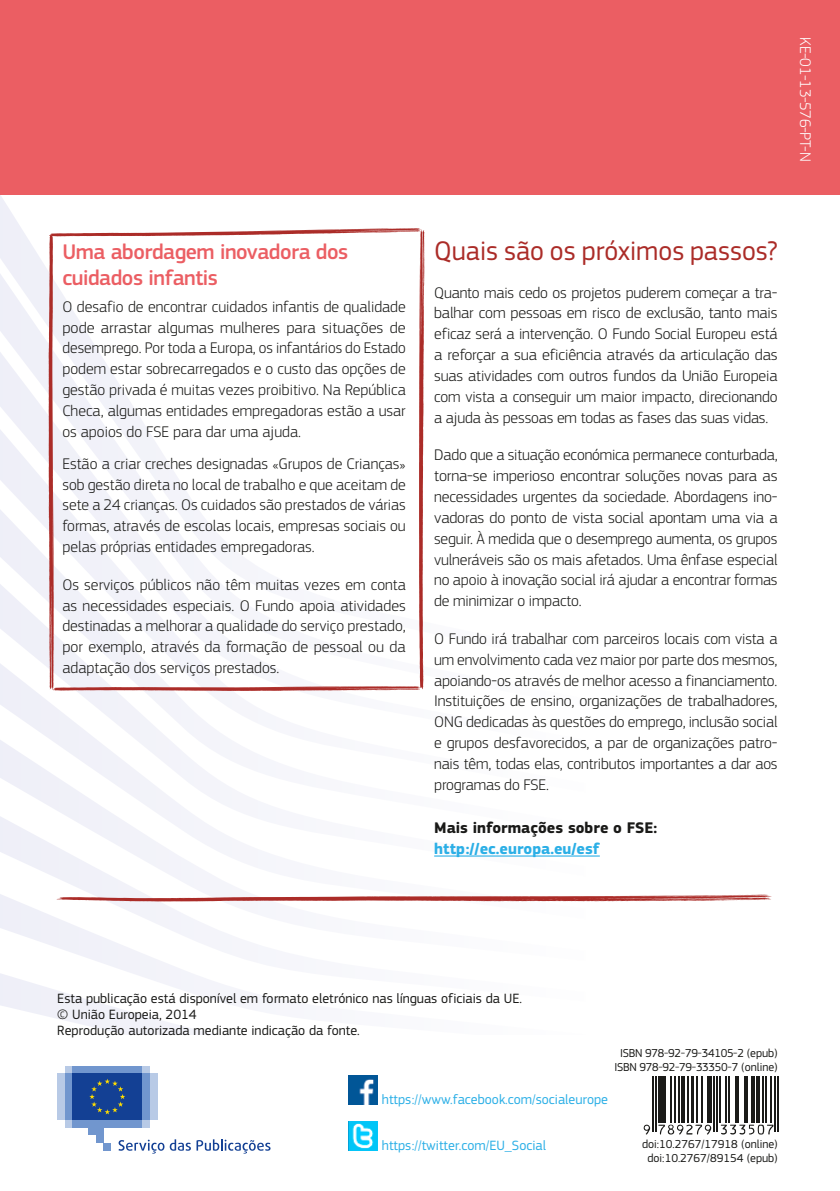
<style>
.page{position:relative;width:840px;height:1191px;background:#fff}
.page>*{position:absolute;margin:0;border:0;box-sizing:border-box;transform-origin:0 0}
.Body{font:28px "EC Square Sans Pro";color:#ab2c28}
.titre_box{font:500 22px/26px "EC Square Sans Pro";letter-spacing:-.02em;color:#eb5e63}
.Body-2{font:300 16px/20.8px "EC Square Sans Pro";letter-spacing:-.01em;color:#1a1a18;text-align:justify}
.Body_box{font:300 16px/20.8px "EC Square Sans Pro";color:#1a1a18;text-align:justify}
.Body-3{font:700 16px/20.8px "EC Square Sans Pro";color:#1a1a18}
.t1{font:300 16px "EC Square Sans Pro";letter-spacing:-.02em;color:#fff}
.t2{font:14px "EC Square Sans Pro";color:#1a1a18}
.t3{font:14px "EC Square Sans Pro";color:#2bafe6}
.t4{font:12px "EC Square Sans Pro";letter-spacing:-.02em;color:#1a1a18}
.t5{font:12px "EC Square Sans Pro";color:#1a1a18}
.s1{color:#2bafe6}
</style>
<div class="page">
<svg style="left:26px;top:792px;width:206px;height:8px;fill:#f4f5fa"></svg>
<svg style="left:0;top:800px;width:585px;height:81px"></svg>
<svg style="left:0;top:881px;width:232px;height:83px"></svg>
<svg style="left:0;top:964px;width:232px;height:70px"></svg>
<svg style="left:0;top:232px;width:425px;height:82px;fill:#eff0f8"></svg>
<svg style="left:0;top:314px;width:49px;height:81px;fill:#eff0f8"></svg>
<svg style="left:0;top:395px;width:232px;height:397px;fill:#f4f4fa"></svg>
<div style="left:0;top:0;width:839px;height:194px;background:#eb5e63"></div>
<svg style="left:56px;top:894px;width:715px;height:8px"></svg>
<svg style="left:49px;top:228px;width:375px;height:463px"></svg>
<hr style="left:434px;top:855px;width:165px;height:1px;background:#2bafe6">
<div style="left:65px;top:1119px;width:85px;height:8px;background:#b8cae6"></div>
<div style="left:65px;top:1065px;width:85px;height:8px;background:#b8cae6"></div>
<div style="left:72px;top:1065px;width:70px;height:8px;background:#7196ce"></div>
<div style="left:72px;top:1119px;width:70px;height:8px;background:#7196ce"></div>
<div style="left:142px;top:1073px;width:8px;height:46px;background:#7196ce"></div>
<div style="left:150px;top:1073px;width:7px;height:46px;background:#b8cae6"></div>
<div style="left:65px;top:1073px;width:7px;height:46px;background:#7196ce"></div>
<div style="left:57px;top:1073px;width:8px;height:46px;background:#b8cae6"></div>
<div style="left:88px;top:1119px;width:15px;height:16px;background:#7196ce"></div>
<div style="left:96px;top:1119px;width:7px;height:23px;background:#7196ce"></div>
<div style="left:103px;top:1142px;width:8px;height:8px;background:#7196ce"></div>
<div style="left:72px;top:1073px;width:70px;height:46px;background:#134094"></div>
<svg style="left:89px;top:1079px;width:36px;height:35px"></svg>
<svg style="left:118px;top:1139px;width:46px;height:14px"></svg>
<svg style="left:170px;top:1139px;width:100px;height:14px"></svg>
<img style="left:348px;top:1075px;width:29px;height:29px">
<img style="left:348px;top:1121px;width:29px;height:29px">
<hr style="left:652px;top:1076px;width:1px;height:55px;background:#1a1a18">
<hr style="left:655px;top:1076px;width:1px;height:55px;background:#1a1a18">
<svg style="left:658px;top:1076px;width:3px;height:47px"></svg>
<hr style="left:663px;top:1076px;width:2px;height:47px;background:#1a1a18">
<hr style="left:669px;top:1076px;width:1px;height:47px;background:#1a1a18">
<hr style="left:674px;top:1076px;width:1px;height:47px;background:#1a1a18">
<hr style="left:677px;top:1076px;width:1px;height:47px;background:#1a1a18">
<svg style="left:681px;top:1076px;width:3px;height:47px"></svg>
<hr style="left:686px;top:1076px;width:2px;height:47px;background:#1a1a18">
<hr style="left:690px;top:1076px;width:3px;height:47px;background:#1a1a18">
<hr style="left:696px;top:1076px;width:1px;height:47px;background:#1a1a18">
<hr style="left:701px;top:1076px;width:1px;height:47px;background:#1a1a18">
<hr style="left:706px;top:1076px;width:1px;height:47px;background:#1a1a18">
<hr style="left:709px;top:1076px;width:2px;height:47px;background:#1a1a18">
<hr style="left:713px;top:1076px;width:1px;height:55px;background:#1a1a18">
<hr style="left:716px;top:1076px;width:1px;height:55px;background:#1a1a18">
<hr style="left:718px;top:1076px;width:1px;height:47px;background:#1a1a18">
<hr style="left:725px;top:1076px;width:1px;height:47px;background:#1a1a18">
<hr style="left:727px;top:1076px;width:1px;height:47px;background:#1a1a18">
<hr style="left:734px;top:1076px;width:1px;height:47px;background:#1a1a18">
<hr style="left:737px;top:1076px;width:1px;height:47px;background:#1a1a18">
<hr style="left:743px;top:1076px;width:1px;height:47px;background:#1a1a18">
<hr style="left:746px;top:1076px;width:1px;height:47px;background:#1a1a18">
<svg style="left:751px;top:1076px;width:3px;height:47px"></svg>
<svg style="left:756px;top:1076px;width:3px;height:47px"></svg>
<hr style="left:762px;top:1076px;width:1px;height:47px;background:#1a1a18">
<hr style="left:764px;top:1076px;width:1px;height:47px;background:#1a1a18">
<hr style="left:770px;top:1076px;width:1px;height:47px;background:#1a1a18">
<hr style="left:774px;top:1076px;width:1px;height:55px;background:#1a1a18">
<hr style="left:776px;top:1076px;width:2px;height:55px;background:#1a1a18">
<svg style="left:643px;top:1124px;width:6px;height:10px"></svg>
<svg style="left:658px;top:1124px;width:52px;height:10px"></svg>
<svg style="left:720px;top:1124px;width:53px;height:10px"></svg>
<p class="t1" style="left:814px;top:37px;width:125px;rotate:90deg">KE-01-13-576-PT-N</p>
<h4 class="titre_box" style="left:62px;top:239px;width:287px">Uma abordagem inovadora dos cuidados infantis</h4>
<p class="Body_box" style="left:62px;top:296px;width:345px">O desafio de encontrar cuidados infantis de qualidade pode arrastar algumas mulheres para situações de desemprego. Por toda a Europa, os infantários do Estado podem estar sobrecarregados e o custo das opções de gestão privada é muitas vezes proibitivo. Na República Checa, algumas entidades empregadoras estão a usar os apoios do FSE para dar uma ajuda.</p>
<p class="Body_box" style="left:62px;top:453px;width:345px">Estão a criar creches designadas «Grupos de Crianças» sob gestão direta no local de trabalho e que aceitam de sete a 24 crianças. Os cuidados são prestados de várias formas, através de escolas locais, empresas sociais ou pelas próprias entidades empregadoras.</p>
<p class="Body-2" style="left:62px;top:574px;width:345px">Os serviços públicos não têm muitas vezes em conta as necessidades especiais. O Fundo apoia atividades destinadas a melhorar a qualidade do serviço prestado, por exemplo, através da formação de pessoal ou da adaptação dos serviços prestados.</p>
<p class="Body" style="left:434px;top:234px;width:344px">Quais são os próximos passos?</p>
<p class="Body-2" style="left:434px;top:282px;width:345px">Quanto mais cedo os projetos puderem começar a tra&shy;balhar com pessoas em risco de exclusão, tanto mais eficaz será a intervenção. O Fundo Social Europeu está a reforçar a sua eficiência através da articulação das suas atividades com outros fundos da União Europeia com vista a conseguir um maior impacto, direcionando a ajuda às pessoas em todas as fases das suas vidas.</p>
<p class="Body-2" style="left:434px;top:444px;width:345px">Dado que a situação económica permanece conturbada, torna-se imperioso encontrar soluções novas para as necessidades urgentes da sociedade. Abordagens ino&shy;vadoras do ponto de vista social apontam uma via a seguir. À medida que o desemprego aumenta, os grupos vulneráveis são os mais afetados. Uma ênfase especial no apoio à inovação social irá ajudar a encontrar formas de minimizar o impacto.</p>
<p class="Body-2" style="left:434px;top:628px;width:345px">O Fundo irá trabalhar com parceiros locais com vista a um envolvimento cada vez maior por parte dos mesmos, apoiando-os através de melhor acesso a financiamento.<br>Instituições de ensino, organizações de trabalhadores, ONG dedicadas às questões do emprego, inclusão social e grupos desfavorecidos, a par de organizações patro&shy;nais têm, todas elas, contributos importantes a dar aos programas do FSE.</p>
<p class="Body-3" style="left:434px;top:818px;width:224px">Mais informações sobre o FSE: <span class="s1">http://ec.europa.eu/esf</span></p>
<p class="t2" style="left:57px;top:990px;width:466px">Esta publicação está disponível em formato eletrónico nas línguas oficiais da UE.</p>
<p class="t2" style="left:57px;top:1006px;width:141px">© União Europeia, 2014</p>
<p class="t2" style="left:57px;top:1022px;width:304px">Reprodução autorizada mediante indicação da fonte.</p>
<p class="t4" style="left:619px;top:1046px;width:159px">ISBN 978-92-79-34105-2 (epub)</p>
<p class="t4" style="left:614px;top:1060px;width:165px">ISBN 978-92-79-33350-7 (online)</p>
<p class="t3" style="left:381px;top:1091px;width:227px">https://www.facebook.com/socialeurope</p>
<p class="t3" style="left:381px;top:1137px;width:165px">https://twitter.com/EU_Social</p>
<p class="t5" style="left:641px;top:1137px;width:137px">doi:10.2767/17918 (online)</p>
<p class="t5" style="left:647px;top:1151px;width:132px">doi:10.2767/89154 (epub)</p>
</div>
